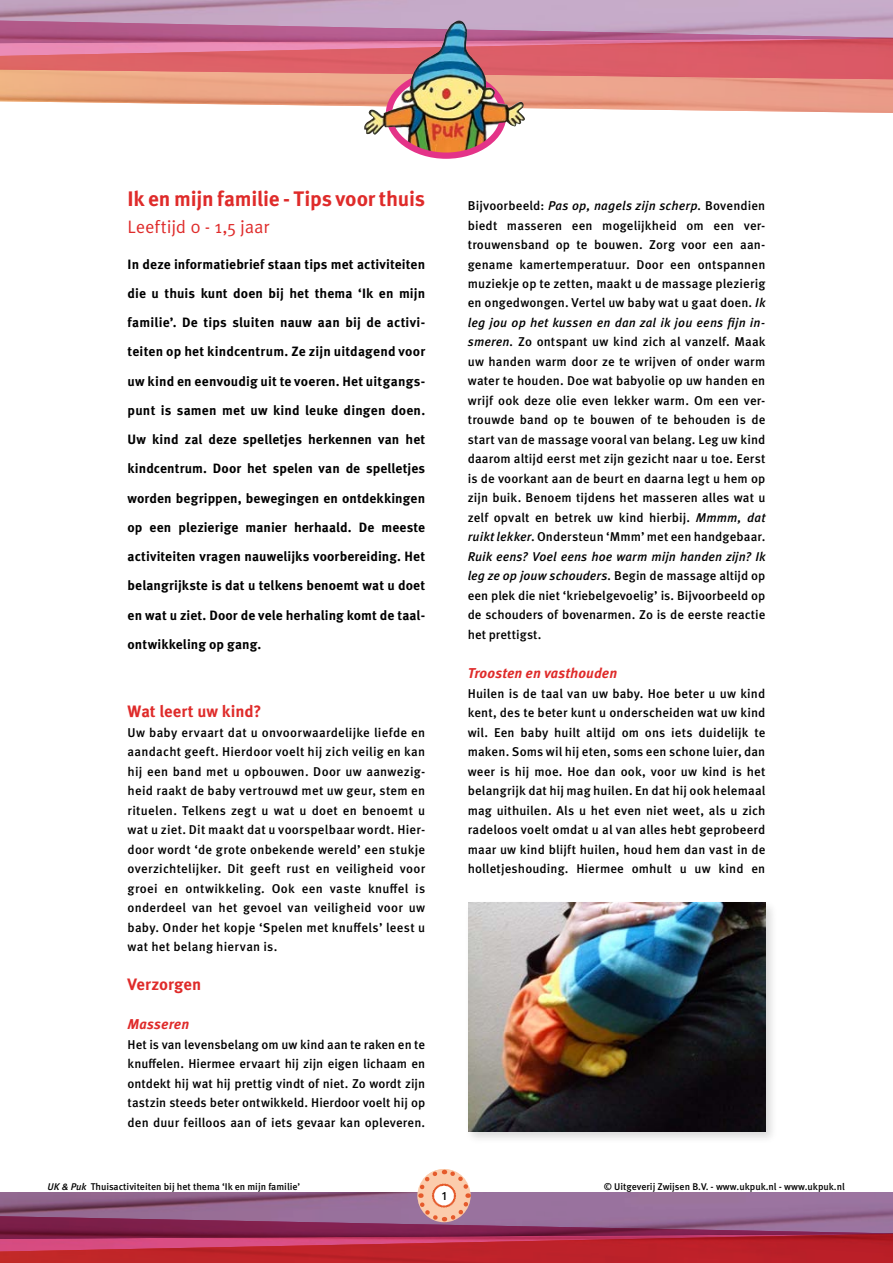
<style>
.page{position:relative;width:893px;height:1263px;background:#fff}
.page>*{position:absolute;margin:0;border:0;box-sizing:border-box;transform-origin:0 0}
.t1{font:700 21px "Meta OT";letter-spacing:-.01em;color:#df2b2a}
.t2{font:18px "Meta OT";letter-spacing:-.005em;color:#df2b2a}
.t3{font:700 16.5px "Meta OT";letter-spacing:.005em;color:#df2b2a}
.t4{font:italic 700 14.25px "Meta OT";letter-spacing:.005em;color:#df2b2a}
.t5{font:700 13.5px/29.2px "Meta OT";letter-spacing:.005em;color:#000;text-align:justify}
.t6{font:500 12.75px/19.5px "Meta OT";letter-spacing:.01em;color:#000;text-align:justify}
.t7{font:500 12px "Meta OT";color:#000}
.t8{font:500 9.75px "Meta OT";color:#000}
.s1{font-style:italic}
</style>
<div class="page">
<img style="left:0;top:79px;width:893px;height:34px">
<img style="left:0;top:43px;width:893px;height:36px">
<img style="left:0;top:0;width:893px;height:43px">
<svg style="left:394px;top:137px;width:104px;height:22px"></svg>
<img style="left:364px;top:20px;width:161px;height:117px">
<svg style="left:0;top:1169px;width:893px;height:94px"></svg>
<div style="left:465px;top:899px;width:313px;height:245px;background:#000;opacity:.15"></div>
<img style="left:468px;top:902px;width:297px;height:229px">
<h1 class="t1" style="left:128px;top:186px;width:299px">Ik en mijn familie - Tips voor thuis</h1>
<h2 class="t2" style="left:128px;top:216px;width:143px">Leeftijd 0 - 1,5 jaar</h2>
<p class="t5" style="left:128px;top:250px;width:299px">In deze informatiebrief staan tips met activiteiten die u thuis kunt doen bij het thema ‘Ik en mijn familie’. De tips sluiten nauw aan bij de activi&shy;teiten op het kindcentrum. Ze zijn uitdagend voor uw kind en eenvoudig uit te voeren. Het uitgangs&shy;punt is samen met uw kind leuke dingen doen.<br>Uw kind zal deze spelletjes herkennen van het kindcentrum. Door het spelen van de spelletjes worden begrippen, bewegingen en ontdekkingen op een plezierige manier herhaald. De meeste activiteiten vragen nauwelijks voorbereiding. Het belangrijkste is dat u telkens benoemt wat u doet en wat u ziet. Door de vele herhaling komt de taal&shy;ontwikkeling op gang.</p>
<p class="t3" style="left:128px;top:701px;width:135px">Wat leert uw kind?</p>
<p class="t6" style="left:128px;top:723px;width:299px">Uw baby ervaart dat u onvoorwaardelijke liefde en aandacht geeft. Hierdoor voelt hij zich veilig en kan hij een band met u opbouwen. Door uw aanwezig&shy;heid raakt de baby vertrouwd met uw geur, stem en rituelen. Telkens zegt u wat u doet en benoemt u wat u ziet. Dit maakt dat u voorspelbaar wordt. Hier&shy;door wordt ‘de grote onbekende wereld’ een stukje overzichtelijker. Dit geeft rust en veiligheid voor groei en ontwikkeling. Ook een vaste knuffel is onderdeel van het gevoel van veiligheid voor uw baby. Onder het kopje ‘Spelen met knuffels’ leest u wat het belang hiervan is.</p>
<p class="t3" style="left:128px;top:974px;width:75px">Verzorgen</p>
<p class="t4" style="left:128px;top:1015px;width:63px">Masseren</p>
<p class="t6" style="left:128px;top:1035px;width:299px">Het is van levensbelang om uw kind aan te raken en te knuffelen. Hiermee ervaart hij zijn eigen lichaam en ontdekt hij wat hij prettig vindt of niet. Zo wordt zijn tastzin steeds beter ontwikkeld. Hierdoor voelt hij op den duur feilloos aan of iets gevaar kan opleveren.</p>
<p class="t6" style="left:468px;top:196px;width:299px">Bijvoorbeeld: <span class="s1">Pas op, nagels zijn scherp.</span> Bovendien biedt masseren een mogelijkheid om een ver&shy;trouwensband op te bouwen. Zorg voor een aan&shy;gename kamertemperatuur. Door een ontspannen muziekje op te zetten, maakt u de massage plezierig en ongedwongen. Vertel uw baby wat u gaat doen. <span class="s1">Ik leg jou op het kussen en dan zal ik jou eens fijn in&shy;smeren.</span> Zo ontspant uw kind zich al vanzelf. Maak uw handen warm door ze te wrijven of onder warm water te houden. Doe wat babyolie op uw handen en wrijf ook deze olie even lekker warm. Om een ver&shy;trouwde band op te bouwen of te behouden is de start van de massage vooral van belang. Leg uw kind daarom altijd eerst met zijn gezicht naar u toe. Eerst is de voorkant aan de beurt en daarna legt u hem op zijn buik. Benoem tijdens het masseren alles wat u zelf opvalt en betrek uw kind hierbij. <span class="s1">Mmmm, dat ruikt lekker</span>. Ondersteun ‘Mmm’ met een handgebaar.<br><span class="s1">Ruik eens? Voel eens hoe warm mijn handen zijn? Ik leg ze op jouw schouders.</span> Begin de massage altijd op een plek die niet ‘kriebelgevoelig’ is. Bijvoorbeeld op de schouders of bovenarmen. Zo is de eerste reactie het prettigst.</p>
<p class="t4" style="left:468px;top:664px;width:151px">Troosten en vasthouden</p>
<p class="t6" style="left:468px;top:684px;width:299px">Huilen is de taal van uw baby. Hoe beter u uw kind kent, des te beter kunt u onderscheiden wat uw kind wil. Een baby huilt altijd om ons iets duidelijk te maken. Soms wil hij eten, soms een schone luier, dan weer is hij moe. Hoe dan ook, voor uw kind is het belangrijk dat hij mag huilen. En dat hij ook helemaal mag uithuilen. Als u het even niet weet, als u zich radeloos voelt omdat u al van alles hebt geprobeerd maar uw kind blijft huilen, houd hem dan vast in de holletjeshouding. Hiermee omhult u uw kind en</p>
<p class="t8" style="left:48px;top:1180px;width:254px"><span class="s1">UK &amp; Puk</span> Thuisactiviteiten bij het thema ‘Ik en mijn familie’</p>
<p class="t8" style="left:604px;top:1180px;width:243px">© Uitgeverij Zwijsen B.V. - www.ukpuk.nl - www.ukpuk.nl</p>
<p class="t7" style="left:442px;top:1188px;width:6px">1</p>
<p class="t7" style="left:441px;top:1188px;width:8px">2</p>
</div>
